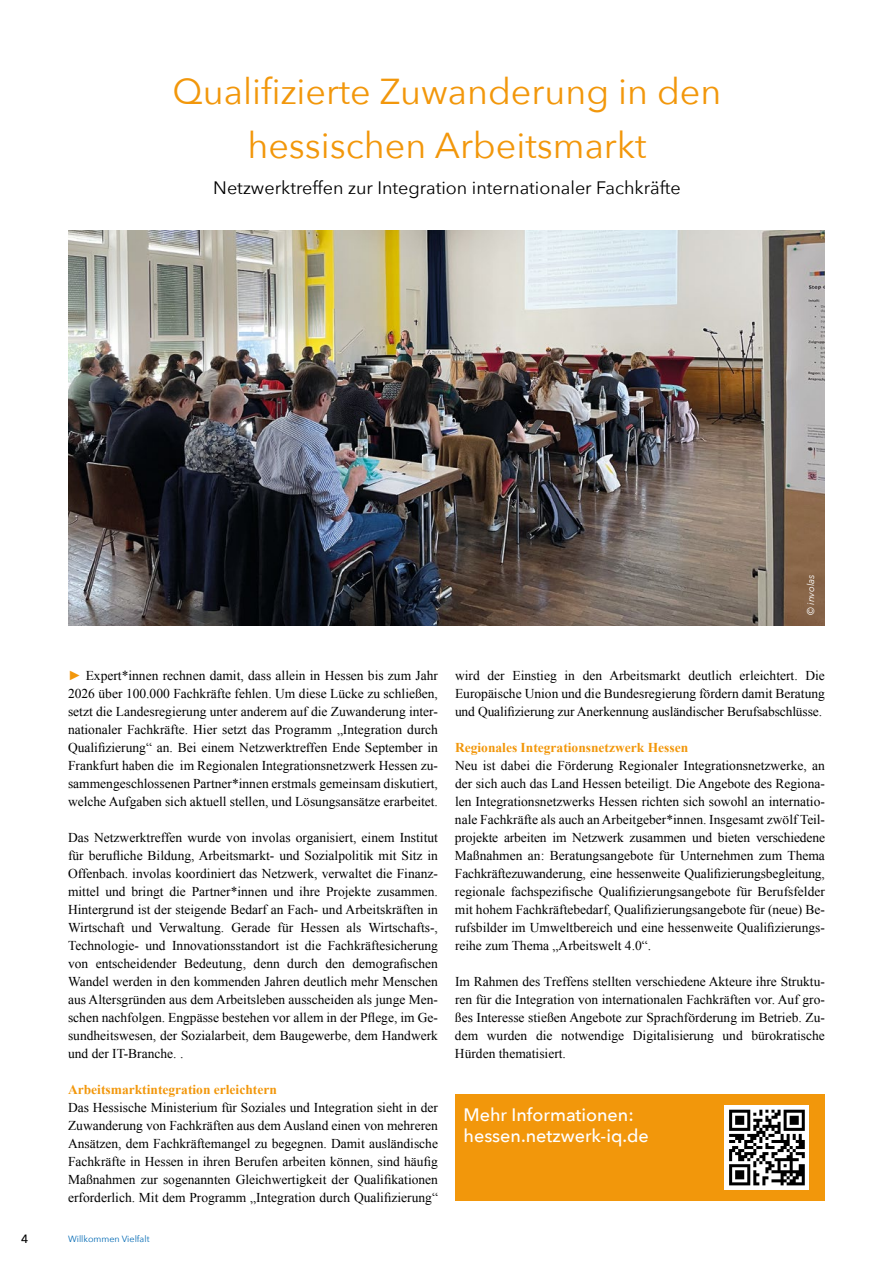
<style>
.page{position:relative;width:893px;height:1263px;background:#fff}
.page>*{position:absolute;margin:0;border:0;box-sizing:border-box;transform-origin:0 0}
.t1{font:36px/54px "Avenir Next";color:#f2970b;text-align:center}
.t2{font:18px "Avenir Next";color:#000}
.t3{font:500 18px/21px "Avenir Next";color:#fff}
.t4{font:13.5px/18px "Times New Roman";color:#000;text-align:justify}
.t5{font:700 13.5px "Times New Roman";color:#f2970b}
.t6{font:500 12px "Avenir Next";color:#000}
.t7{font:italic 9.75px "Avenir Next";color:#fff}
.t8{font:9px "Avenir Next";color:#0069b4}
.s1{color:#f2970b}
</style>
<div class="page">
<img style="left:68px;top:230px;width:757px;height:395px">
<div style="left:455px;top:1094px;width:370px;height:107px;background:#f2970b"></div>
<div style="left:725px;top:1105px;width:84px;height:84px;background:#fff"></div>
<svg style="left:729px;top:1110px;width:76px;height:75px"></svg>
<h2 class="t1" style="left:173px;top:63px;width:550px">Qualifizierte Zuwanderung in den hessischen Arbeitsmarkt</h2>
<p class="t2" style="left:213px;top:173px;width:469px">Netzwerktreffen zur Integration internationaler Fachkräfte</p>
<p class="t7" style="left:803px;top:615px;width:42px;rotate:-90deg">© involas</p>
<p class="t4" style="left:68px;top:666px;width:371px"><span class="s1">►</span> Expert*innen rechnen damit, dass allein in Hessen bis zum Jahr 2026 über 100.000 Fachkräfte fehlen. Um diese Lücke zu schließen, setzt die Landesregierung unter anderem auf die Zuwanderung inter&shy;nationaler Fachkräfte. Hier setzt das Programm „Integration durch Qualifizierung“ an. Bei einem Netzwerktreffen Ende September in Frankfurt haben die im Regionalen Integrationsnetzwerk Hessen zu&shy;sammengeschlossenen Partner*innen erstmals gemeinsam diskutiert, welche Aufgaben sich aktuell stellen, und Lösungsansätze erarbeitet.</p>
<p class="t4" style="left:68px;top:828px;width:371px">Das Netzwerktreffen wurde von involas organisiert, einem Institut für berufliche Bildung, Arbeitsmarkt- und Sozialpolitik mit Sitz in Offenbach. involas koordiniert das Netzwerk, verwaltet die Finanz&shy;mittel und bringt die Partner*innen und ihre Projekte zusammen.<br>Hintergrund ist der steigende Bedarf an Fach- und Arbeitskräften in Wirtschaft und Verwaltung. Gerade für Hessen als Wirtschafts-, Technologie- und Innovationsstandort ist die Fachkräftesicherung von entscheidender Bedeutung, denn durch den demografischen Wandel werden in den kommenden Jahren deutlich mehr Menschen aus Altersgründen aus dem Arbeitsleben ausscheiden als junge Men&shy;schen nachfolgen. Engpässe bestehen vor allem in der Pflege, im Ge&shy;sundheitswesen, der Sozialarbeit, dem Baugewerbe, dem Handwerk und der IT-Branche. .</p>
<h3 class="t5" style="left:68px;top:1080px;width:210px">Arbeitsmarktintegration erleichtern</h3>
<p class="t4" style="left:68px;top:1098px;width:371px">Das Hessische Ministerium für Soziales und Integration sieht in der Zuwanderung von Fachkräften aus dem Ausland einen von mehreren Ansätzen, dem Fachkräftemangel zu begegnen. Damit ausländische Fachkräfte in Hessen in ihren Berufen arbeiten können, sind häufig Maßnahmen zur sogenannten Gleichwertigkeit der Qualifikationen erforderlich. Mit dem Programm „Integration durch Qualifizierung“</p>
<p class="t6" style="left:21px;top:1229px;width:9px">4</p>
<p class="t8" style="left:68px;top:1231px;width:83px">Willkommen Vielfalt</p>
<p class="t4" style="left:455px;top:666px;width:371px">wird der Einstieg in den Arbeitsmarkt deutlich erleichtert. Die Europäische Union und die Bundesregierung fördern damit Beratung und Qualifizierung zur Anerkennung ausländischer Berufsabschlüsse.</p>
<h3 class="t5" style="left:455px;top:738px;width:235px">Regionales Integrationsnetzwerk Hessen</h3>
<p class="t4" style="left:455px;top:756px;width:372px">Neu ist dabei die Förderung Regionaler Integrationsnetzwerke, an der sich auch das Land Hessen beteiligt. Die Angebote des Regiona&shy;len Integrationsnetzwerks Hessen richten sich sowohl an internatio&shy;nale Fachkräfte als auch an Arbeitgeber*innen. Insgesamt zwölf Teil&shy;projekte arbeiten im Netzwerk zusammen und bieten verschiedene Maßnahmen an: Beratungsangebote für Unternehmen zum Thema Fachkräftezuwanderung, eine hessenweite Qualifizierungsbegleitung, regionale fachspezifische Qualifizierungsangebote für Berufsfelder mit hohem Fachkräftebedarf, Qualifizierungsangebote für (neue) Be&shy;rufsbilder im Umweltbereich und eine hessenweite Qualifizierungs&shy;reihe zum Thema „Arbeitswelt 4.0“.</p>
<p class="t4" style="left:455px;top:972px;width:371px">Im Rahmen des Treffens stellten verschiedene Akteure ihre Struktu&shy;ren für die Integration von internationalen Fachkräften vor. Auf gro&shy;ßes Interesse stießen Angebote zur Sprachförderung im Betrieb. Zu&shy;dem wurden die notwendige Digitalisierung und bürokratische Hürden thematisiert.</p>
<p class="t3" style="left:463px;top:1103px;width:187px">Mehr Informationen: hessen.netzwerk-iq.de</p>
</div>
